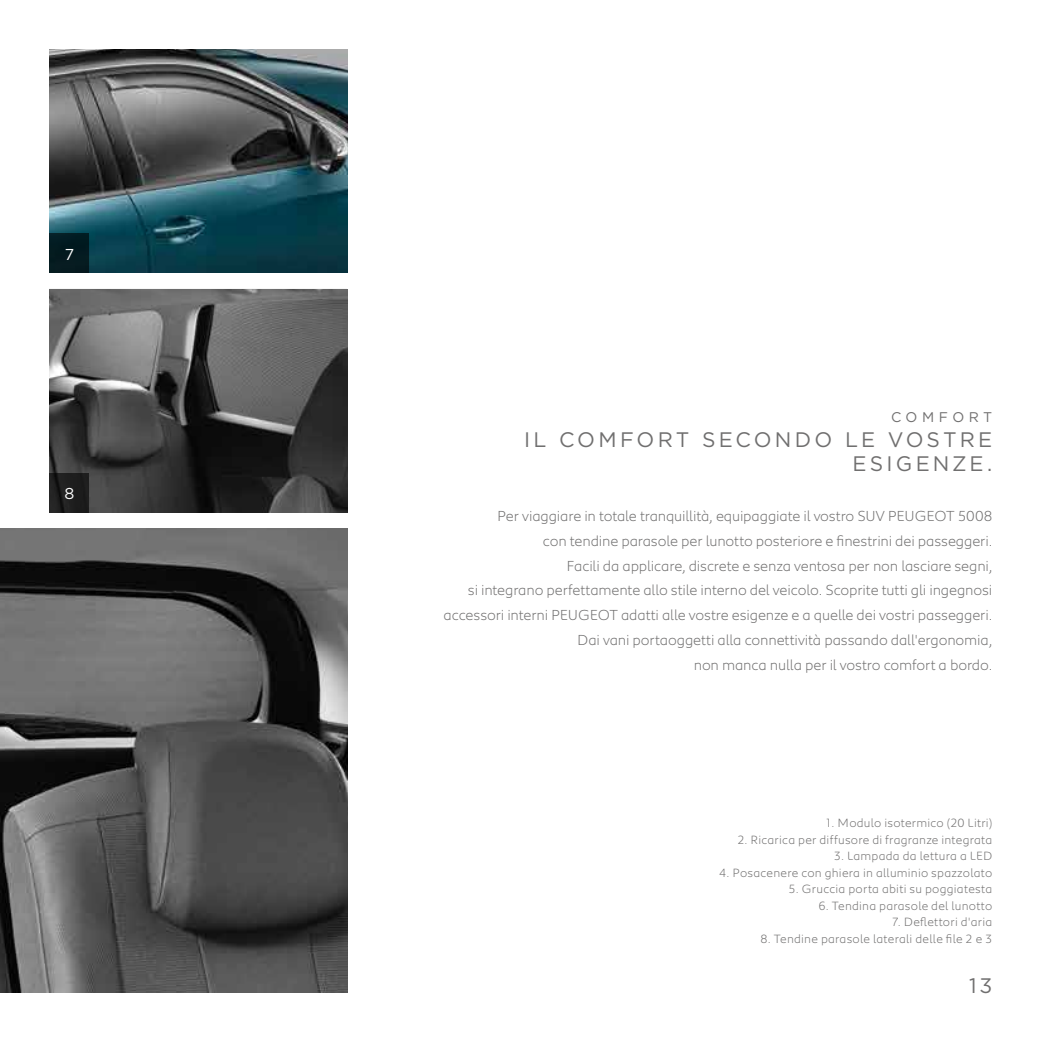
<style>
.page{position:relative;width:1042px;height:1042px;background:#fff}
.page>*{position:absolute;margin:0;border:0;box-sizing:border-box;transform-origin:0 0}
.t1{font:21px/24.8px "Gotham";letter-spacing:.15em;color:#706f6f;text-align:right}
.t2{font:15.75px "Gotham";color:#fff}
.t3{font:300 14.88px/24.8px "Peugeot";letter-spacing:-.01em;color:#706f6f;text-align:right}
.t4{font:14px "Gotham";letter-spacing:.315em;color:#706f6f}
.t5{font:300 12.25px "Peugeot";letter-spacing:.015em;color:#706f6f}
</style>
<div class="page">
<img style="left:0;top:529px;width:347px;height:463px">
<img style="left:50px;top:289px;width:297px;height:223px">
<img style="left:50px;top:50px;width:297px;height:223px">
<div style="left:50px;top:233px;width:39px;height:40px;background:#041b20"></div>
<div style="left:50px;top:473px;width:39px;height:39px;background:#1e1e1e"></div>
<p class="t2" style="left:65px;top:245px;width:11px">7</p>
<p class="t2" style="left:64px;top:485px;width:11px">8</p>
<p class="t4" style="left:891px;top:409px;width:103px">COMFORT</p>
<h1 class="t1" style="left:524px;top:426px;width:470px">IL COMFORT SECONDO LE VOSTRE<br>ESIGENZE.</h1>
<p class="t3" style="left:443px;top:502px;width:550px">Per viaggiare in totale tranquillità, equipaggiate il vostro SUV PEUGEOT 5008<br>con tendine parasole per lunotto posteriore e finestrini dei passeggeri.<br>Facili da applicare, discrete e senza ventosa per non lasciare segni,<br>si integrano perfettamente allo stile interno del veicolo. Scoprite tutti gli ingegnosi accessori interni PEUGEOT adatti alle vostre esigenze e a quelle dei vostri passeggeri.<br>Dai vani portaoggetti alla connettività passando dall'ergonomia,<br>non manca nulla per il vostro comfort a bordo.</p>
<p class="t5" style="left:825px;top:814px;width:169px">1. Modulo isotermico (20 Litri)</p>
<p class="t5" style="left:737px;top:831px;width:256px">2. Ricarica per diffusore di fragranze integrata</p>
<p class="t5" style="left:834px;top:847px;width:160px">3. Lampada da lettura a LED</p>
<p class="t5" style="left:719px;top:864px;width:275px">4. Posacenere con ghiera in alluminio spazzolato</p>
<p class="t5" style="left:788px;top:880px;width:205px">5. Gruccia porta abiti su poggiatesta</p>
<p class="t5" style="left:818px;top:897px;width:175px">6. Tendina parasole del lunotto</p>
<p class="t5" style="left:892px;top:913px;width:102px">7. Deflettori d'aria</p>
<p class="t5" style="left:760px;top:930px;width:233px">8. Tendine parasole laterali delle file 2 e 3</p>
<h1 class="t1" style="left:969px;top:972px;width:25px">13</h1>
</div>
